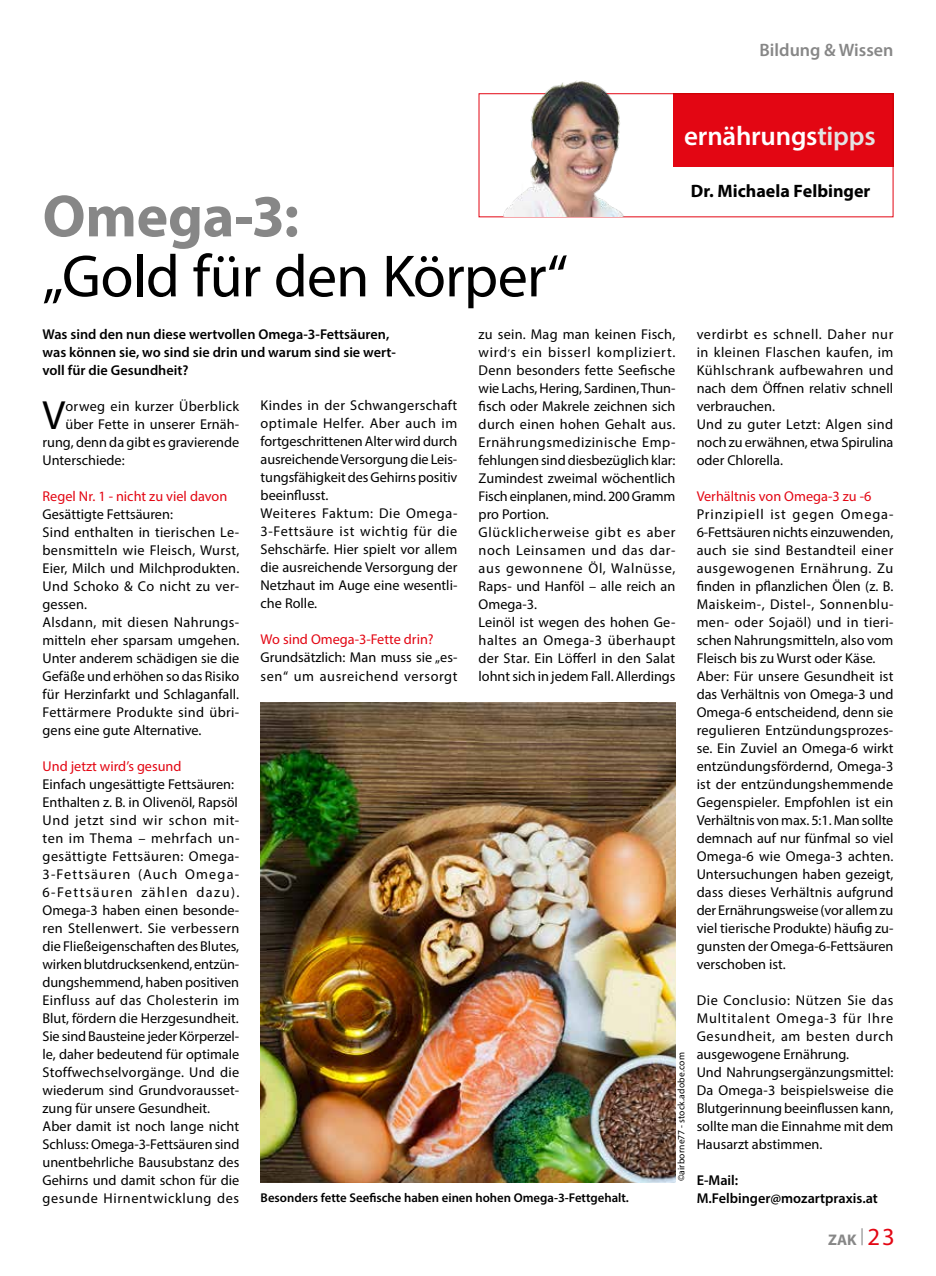
<style>
.page{position:relative;width:936px;height:1276px;background:#fff}
.page>*{position:absolute;margin:0;border:0;box-sizing:border-box;transform-origin:0 0}
.t1{font:60px/60px "Myriad Pro";letter-spacing:-.015em;color:#000}
.t2{font:40.95px "Myriad Pro";color:#000}
.t3{font:600 27px "Myriad Pro";letter-spacing:-.01em;color:#fff}
.t4{font:700 18px "Myriad Pro";color:#000}
.t5{font:600 18px "Myriad Pro";color:#878787}
.t6{font:700 15.45px "Myriad Pro";color:#878787}
.t7{font:14.25px/18px "Myriad Pro";letter-spacing:.005em;color:#000}
.t8{font:14.25px/18px "Myriad Pro";letter-spacing:.025em;color:#000}
.t9{font:600 14.25px/18px "Myriad Pro";color:#000}
.t10{font:14.25px "Myriad Pro";color:#e30613}
.t11{font:14.25px/18px "Myriad Pro";letter-spacing:.03em;color:#000}
.t12{font:600 12.75px "Myriad Pro";color:#000}
.t13{font:9.6px "Myriad Pro";letter-spacing:.02em;color:#000}
.s1{color:#e3e3e3}
.s2{font-weight:700;color:#878787}
.s3{font-weight:400;font-size:24.6px;color:#e30613}
</style>
<div class="page">
<div style="left:672px;top:93px;width:221px;height:74px;background:#e30613"></div>
<img style="left:497px;top:80px;width:130px;height:136px">
<div style="left:34px;top:185px;width:541px;height:133px;background:#fff"></div>
<img style="left:260px;top:703px;width:415px;height:479px">
<p class="t5" style="left:759px;top:39px;width:135px">Bildung &amp; Wissen</p>
<p class="t3" style="left:684px;top:119px;width:193px">ernährungs<span class="s1">tipps</span></p>
<p class="t4" style="left:690px;top:179px;width:181px">Dr. Michaela Felbinger</p>
<p class="t1" style="left:43px;top:185px;width:527px"><span class="s2">Omega-3:<br></span>„Gold für den Körper“</p>
<p class="t9" style="left:43px;top:324px;width:355px">Was sind den nun diese wertvollen Omega-3-Fettsäuren, was können sie, wo sind sie drin und warum sind sie wert&shy;voll für die Gesundheit?</p>
<p class="t2" style="left:43px;top:389px;width:24px">V</p>
<p class="t8" style="left:65px;top:396px;width:175px">orweg ein kurzer Überblick</p>
<p class="t7" style="left:478px;top:324px;width:198px">zu sein. Mag man keinen Fisch, wird,s ein bisserl kompliziert.<br>Denn besonders fette Seefsche wie Lachs, Hering, Sardinen, Thun&shy;fsch oder Makrele zeichnen sich durch einen hohen Gehalt aus.<br>Ernährungsmedizinische Emp&shy;fehlungen sind diesbezüglich klar:<br>Zumindest zweimal wöchentlich<br>Fisch einplanen, mind. 200 Gramm pro Portion.<br>Glücklicherweise gibt es aber noch Leinsamen und das dar&shy;aus gewonnene Öl, Walnüsse,<br>Raps- und Hanföl – alle reich an<br>Omega-3.<br>Leinöl ist wegen des hohen Ge&shy;haltes an Omega-3 überhaupt der Star. Ein Löferl in den Salat lohnt sich in jedem Fall. Allerdings</p>
<p class="t8" style="left:696px;top:325px;width:198px">verdirbt es schnell. Daher nur in kleinen Flaschen kaufen, im<br>Kühlschrank aufbewahren und nach dem Öfnen relativ schnell verbrauchen.<br>Und zu guter Letzt: Algen sind noch zu erwähnen, etwa Spirulina oder Chlorella.</p>
<p class="t10" style="left:696px;top:487px;width:176px">Verhältnis von Omega-3 zu -6</p>
<p class="t7" style="left:696px;top:504px;width:198px">Prinzipiell ist gegen Omega-<br>6-Fettsäuren nichts einzuwenden, auch sie sind Bestandteil einer ausgewogenen Ernährung. Zu fnden in pfanzlichen Ölen (z. B.<br>Maiskeim-, Distel-, Sonnenblu&shy;men- oder Sojaöl) und in tieri&shy;schen Nahrungsmitteln, also vom<br>Fleisch bis zu Wurst oder Käse.<br>Aber: Für unsere Gesundheit ist das Verhältnis von Omega-3 und<br>Omega-6 entscheidend, denn sie regulieren Entzündungsprozes&shy;se. Ein Zuviel an Omega-6 wirkt entzündungsfördernd, Omega-3 ist der entzündungshemmende<br>Gegenspieler. Empfohlen ist ein<br>Verhältnis von max. 5:1. Man sollte demnach auf nur fünfmal so viel<br>Omega-6 wie Omega-3 achten.<br>Untersuchungen haben gezeigt, dass dieses Verhältnis aufgrund der Ernährungsweise (vor allem zu viel tierische Produkte) häufg zu&shy;gunsten der Omega-6-Fettsäuren verschoben ist.</p>
<p class="t7" style="left:696px;top:990px;width:198px">Die Conclusio: Nützen Sie das<br>Multitalent Omega-3 für Ihre<br>Gesundheit, am besten durch ausgewogene Ernährung.<br>Und Nahrungsergänzungsmittel:<br>Da Omega-3 beispielsweise die<br>Blutgerinnung beeinfussen kann, sollte man die Einnahme mit dem<br>Hausarzt abstimmen.</p>
<p class="t9" style="left:696px;top:1170px;width:43px">E-Mail:</p>
<p class="t7" style="left:260px;top:396px;width:198px">Kindes in der Schwangerschaft optimale Helfer. Aber auch im fortgeschrittenen Alter wird durch ausreichende Versorgung die Leis&shy;tungsfähigkeit des Gehirns positiv beeinfusst.<br>Weiteres Faktum: Die Omega-<br>3-Fettsäure ist wichtig für die<br>Sehschärfe. Hier spielt vor allem die ausreichende Versorgung der<br>Netzhaut im Auge eine wesentli&shy;che Rolle.</p>
<p class="t10" style="left:260px;top:631px;width:175px">Wo sind Omega-3-Fette drin?</p>
<p class="t11" style="left:260px;top:648px;width:198px">Grundsätzlich: Man muss sie „es&shy;sen“ um ausreichend versorgt</p>
<p class="t7" style="left:65px;top:414px;width:175px">über Fette in unserer Ernäh-</p>
<p class="t7" style="left:43px;top:432px;width:198px">rung, denn da gibt es gravierende</p>
<p class="t7" style="left:43px;top:450px;width:84px">Unterschiede:</p>
<p class="t10" style="left:43px;top:487px;width:186px">Regel Nr. 1 - nicht zu viel davon</p>
<p class="t7" style="left:43px;top:504px;width:198px">Gesättigte Fettsäuren:<br>Sind enthalten in tierischen Le&shy;bensmitteln wie Fleisch, Wurst,<br>Eier, Milch und Milchprodukten.<br>Und Schoko &amp; Co nicht zu ver&shy;gessen.<br>Alsdann, mit diesen Nahrungs&shy;mitteln eher sparsam umgehen.<br>Unter anderem schädigen sie die<br>Gefäße und erhöhen so das Risiko für Herzinfarkt und Schlaganfall.<br>Fettärmere Produkte sind übri&shy;gens eine gute Alternative.</p>
<p class="t10" style="left:43px;top:757px;width:140px">Und jetzt wird’s gesund</p>
<p class="t7" style="left:43px;top:774px;width:198px">Einfach ungesättigte Fettsäuren:<br>Enthalten z. B. in Olivenöl, Rapsöl<br>Und jetzt sind wir schon mit&shy;ten im Thema – mehrfach un&shy;gesättigte Fettsäuren: Omega-<br>3-Fettsäuren (Auch Omega-<br>6-Fettsäuren zählen dazu).<br>Omega-3 haben einen besonde&shy;ren Stellenwert. Sie verbessern die Fließeigenschaften des Blutes, wirken blutdrucksenkend, entzün&shy;dungshemmend, haben positiven<br>Einfluss auf das Cholesterin im<br>Blut, fördern die Herzgesundheit.<br>Sie sind Bausteine jeder Körperzel&shy;le, daher bedeutend für optimale<br>Stoffwechselvorgänge. Und die wiederum sind Grundvorausset&shy;zung für unsere Gesundheit.<br>Aber damit ist noch lange nicht<br>Schluss: Omega-3-Fettsäuren sind unentbehrliche Bausubstanz des<br>Gehirns und damit schon für die gesunde Hirnentwicklung des</p>
<p class="t13" style="left:675px;top:1181px;width:131px;rotate:-90deg">©airborne77 - stock.adobe.com</p>
<p class="t12" style="left:260px;top:1190px;width:370px">Besonders fette Seefsche haben einen hohen Omega-3-Fettgehalt.</p>
<p class="t9" style="left:696px;top:1188px;width:183px">M.Felbinger@mozartpraxis.at</p>
<p class="t6" style="left:828px;top:1229px;width:68px">ZAK <sup>|</sup> <span class="s3">23</span></p>
</div>
